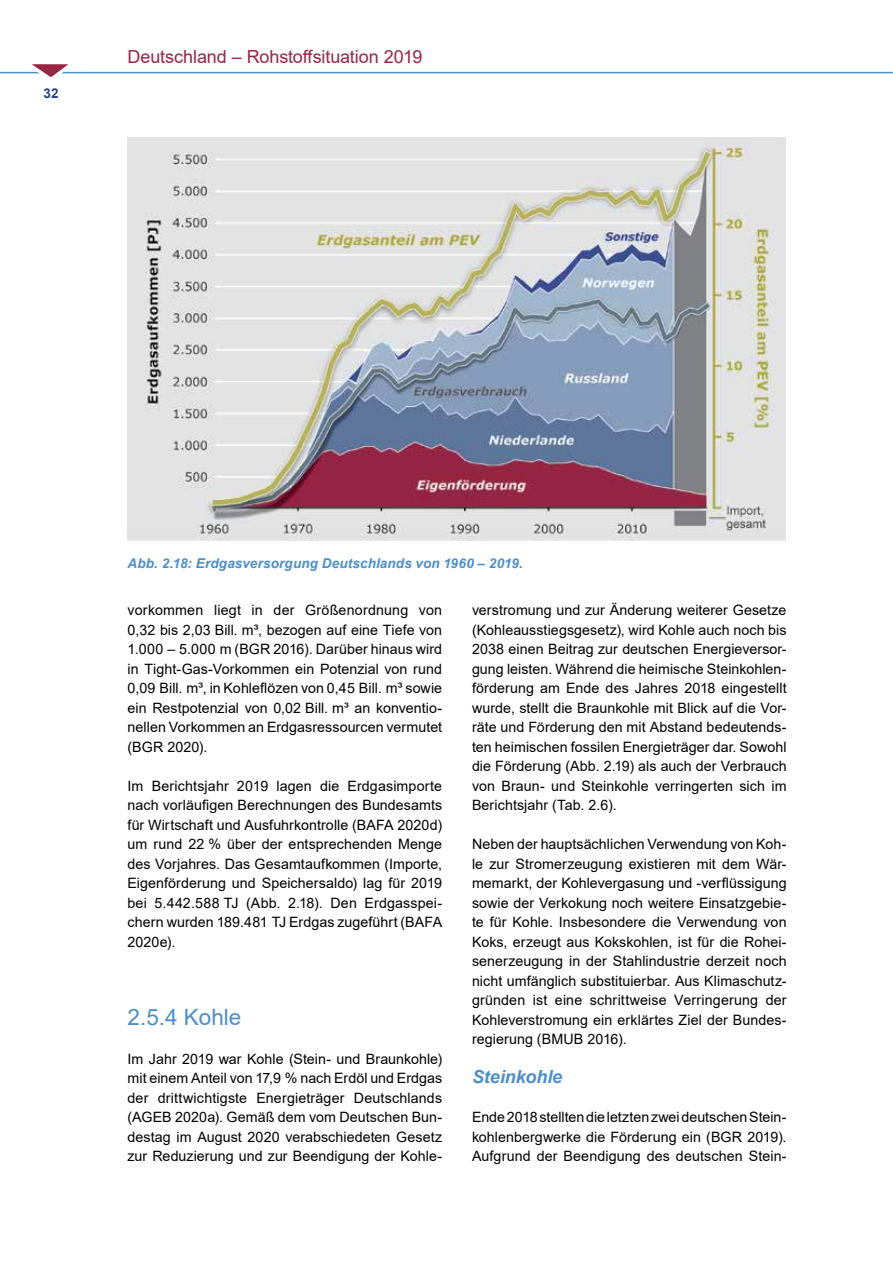
<style>
.page{position:relative;width:893px;height:1263px;background:#fff}
.page>*{position:absolute;margin:0;border:0;box-sizing:border-box;transform-origin:0 0}
.t1{font:22.5px "Arial";color:#4a8ecc}
.t2{font:18px "Arial";letter-spacing:-.005em;color:#972545}
.t3{font:italic 700 18px "Arial";letter-spacing:-.005em;color:#4a8ecc}
.t4{font:14.25px/19.5px "Arial";letter-spacing:.005em;color:#000;text-align:justify}
.t5{font:italic 700 13.5px "Arial";letter-spacing:.01em;color:#4a8ecc}
.t6{font:700 13.5px "Arial";color:#274185}
</style>
<div class="page">
<hr style="left:0;top:72px;width:893px;height:1px;background:#4a8ecc">
<svg style="left:16px;top:64px;width:62px;height:13px"></svg>
<img style="left:128px;top:137px;width:658px;height:403px">
<p class="t6" style="left:44px;top:83px;width:17px">32</p>
<p class="t2" style="left:128px;top:44px;width:296px">Deutschland – Rohstoffsituation 2019</p>
<p class="t5" style="left:128px;top:554px;width:397px">Abb. 2.18: Erdgasversorgung Deutschlands von 1960 – 2019.</p>
<p class="t4" style="left:128px;top:600px;width:316px">vorkommen liegt in der Größenordnung von 0,32 bis 2,03 Bill. m³, bezogen auf eine Tiefe von 1.000 – 5.000 m (BGR 2016). Darüber hinaus wird in Tight-Gas-Vorkommen ein Potenzial von rund 0,09 Bill. m³, in Kohleflözen von 0,45 Bill. m³ sowie ein Restpotenzial von 0,02 Bill. m³ an konventio&shy;nellen Vorkommen an Erdgasressourcen vermutet (BGR 2020).</p>
<p class="t4" style="left:128px;top:776px;width:316px">Im Berichtsjahr 2019 lagen die Erdgasimporte nach vorläufigen Berechnungen des Bundesamts für Wirtschaft und Ausfuhrkontrolle (BAFA 2020d) um rund 22 % über der entsprechenden Menge des Vorjahres. Das Gesamtaufkommen (Importe, Eigenförderung und Speichersaldo) lag für 2019 bei 5.442.588 TJ (Abb. 2.18). Den Erdgasspei&shy;chern wurden 189.481 TJ Erdgas zugeführt (BAFA 2020e).</p>
<h1 class="t1" style="left:128px;top:1001px;width:115px">2.5.4 Kohle</h1>
<p class="t4" style="left:128px;top:1049px;width:316px">Im Jahr 2019 war Kohle (Stein- und Braunkohle) mit einem Anteil von 17,9 % nach Erdöl und Erdgas der drittwichtigste Energieträger Deutschlands (AGEB 2020a). Gemäß dem vom Deutschen Bun&shy;destag im August 2020 verabschiedeten Gesetz zur Reduzierung und zur Beendigung der Kohle-</p>
<p class="t4" style="left:472px;top:600px;width:316px">verstromung und zur Änderung weiterer Gesetze (Kohleausstiegsgesetz), wird Kohle auch noch bis 2038 einen Beitrag zur deutschen Energieversor&shy;gung leisten. Während die heimische Steinkohlen&shy;förderung am Ende des Jahres 2018 eingestellt wurde, stellt die Braunkohle mit Blick auf die Vor&shy;räte und Förderung den mit Abstand bedeutends&shy;ten heimischen fossilen Energieträger dar. Sowohl die Förderung (Abb. 2.19) als auch der Verbrauch von Braun- und Steinkohle verringerten sich im Berichtsjahr (Tab. 2.6).</p>
<p class="t4" style="left:472px;top:834px;width:316px">Neben der hauptsächlichen Verwendung von Koh&shy;le zur Stromerzeugung existieren mit dem Wär&shy;memarkt, der Kohlevergasung und -verflüssigung sowie der Verkokung noch weitere Einsatzgebie&shy;te für Kohle. Insbesondere die Verwendung von Koks, erzeugt aus Kokskohlen, ist für die Rohei&shy;senerzeugung in der Stahlindustrie derzeit noch nicht umfänglich substituierbar. Aus Klimaschutz&shy;gründen ist eine schrittweise Verringerung der Kohleverstromung ein erklärtes Ziel der Bundes&shy;regierung (BMUB 2016).</p>
<p class="t3" style="left:472px;top:1065px;width:92px">Steinkohle</p>
<p class="t4" style="left:472px;top:1107px;width:316px">Ende 2018 stellten die letzten zwei deutschen Stein&shy;kohlenbergwerke die Förderung ein (BGR 2019).<br>Aufgrund der Beendigung des deutschen Stein-</p>
</div>
